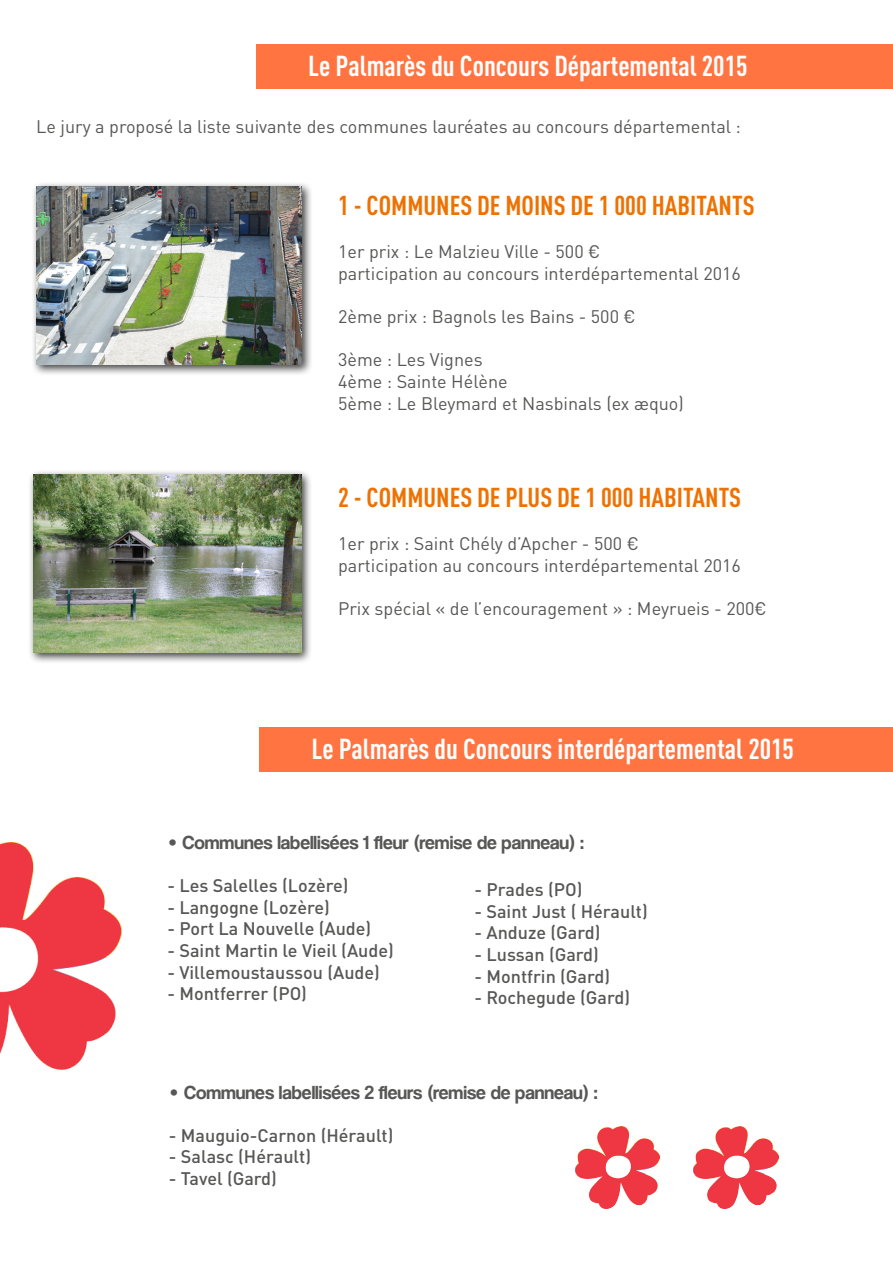
<style>
.page{position:relative;width:893px;height:1263px;background:#fff}
.page>*{position:absolute;margin:0;border:0;box-sizing:border-box;transform-origin:0 0}
.t1{font:700 condensed 28.5px "DINOT";color:#fff}
.t2{font:700 condensed 27px "DINOT";color:#ee7203}
.t3{font:19.5px "Coolvetica Rg";color:#575756}
.t4{font:18px/21.6px "DINOT";color:#575756}
.t5{font:500 18px "DINOT";color:#575756}
.s1{font-family:"DINOT"}
</style>
<div class="page">
<div style="left:256px;top:45px;width:637px;height:44px;background:#ff7440"></div>
<div style="left:31px;top:181px;width:282px;height:195px;background:#000;opacity:.75"></div>
<img style="left:36px;top:186px;width:266px;height:179px">
<div style="left:28px;top:469px;width:285px;height:195px;background:#000;opacity:.75"></div>
<img style="left:33px;top:474px;width:269px;height:179px">
<div style="left:259px;top:727px;width:634px;height:45px;background:#ff7440"></div>
<img style="left:0;top:843px;width:121px;height:227px">
<img style="left:575px;top:1126px;width:85px;height:83px">
<img style="left:693px;top:1126px;width:85px;height:83px">
<h1 class="t1" style="left:308px;top:49px;width:441px">Le Palmarès du Concours Départemental 2015</h1>
<p class="t4" style="left:36px;top:115px;width:706px">Le jury a proposé la liste suivante des communes lauréates au concours départemental :</p>
<h2 class="t2" style="left:338px;top:189px;width:418px">1 - COMMUNES DE MOINS DE 1 000 HABITANTS</h2>
<p class="t4" style="left:338px;top:241px;width:404px">1er prix : Le Malzieu Ville - 500 €<br>participation au concours interdépartemental 2016</p>
<p class="t4" style="left:338px;top:306px;width:299px">2ème prix : Bagnols les Bains - 500 €</p>
<p class="t4" style="left:338px;top:349px;width:347px">3ème : Les Vignes<br>4ème : Sainte Hélène<br>5ème : Le Bleymard et Nasbinals (ex æquo)</p>
<h2 class="t2" style="left:338px;top:481px;width:405px">2 - COMMUNES DE PLUS DE 1 000 HABITANTS</h2>
<p class="t4" style="left:338px;top:532px;width:404px">1er prix : Saint Chély d’Apcher - 500 € participation au concours interdépartemental 2016</p>
<p class="t4" style="left:338px;top:597px;width:430px">Prix spécial « de l’encouragement » : Meyrueis - 200€</p>
<h1 class="t1" style="left:311px;top:731px;width:484px">Le Palmarès du Concours interdépartemental 2015</h1>
<p class="t3" style="left:167px;top:831px;width:418px"><span class="s1">•</span> Communes labellisées 1 fleur (remise de panneau) :</p>
<p class="t5" style="left:167px;top:874px;width:183px">- Les Salelles (Lozère)</p>
<p class="t5" style="left:167px;top:896px;width:164px">- Langogne (Lozère)</p>
<p class="t5" style="left:167px;top:917px;width:205px">- Port La Nouvelle (Aude)</p>
<p class="t5" style="left:167px;top:939px;width:228px">- Saint Martin le Vieil (Aude)</p>
<p class="t5" style="left:167px;top:960px;width:214px">- Villemoustaussou (Aude)</p>
<p class="t5" style="left:167px;top:982px;width:141px">- Montferrer (PO)</p>
<p class="t5" style="left:474px;top:878px;width:109px">- Prades (PO)</p>
<p class="t5" style="left:474px;top:900px;width:175px">- Saint Just ( Hérault)</p>
<p class="t5" style="left:474px;top:921px;width:128px">- Anduze (Gard)</p>
<p class="t5" style="left:474px;top:943px;width:126px">- Lussan (Gard)</p>
<p class="t5" style="left:474px;top:964px;width:137px">- Montfrin (Gard)</p>
<p class="t5" style="left:474px;top:986px;width:157px">- Rochegude (Gard)</p>
<p class="t3" style="left:169px;top:1080px;width:430px"><span class="s1">•</span> Communes labellisées 2 fleurs (remise de panneau) :</p>
<p class="t5" style="left:169px;top:1124px;width:226px">- Mauguio-Carnon (Hérault)</p>
<p class="t5" style="left:169px;top:1145px;width:144px">- Salasc (Hérault)</p>
<p class="t5" style="left:169px;top:1167px;width:110px">- Tavel (Gard)</p>
</div>
